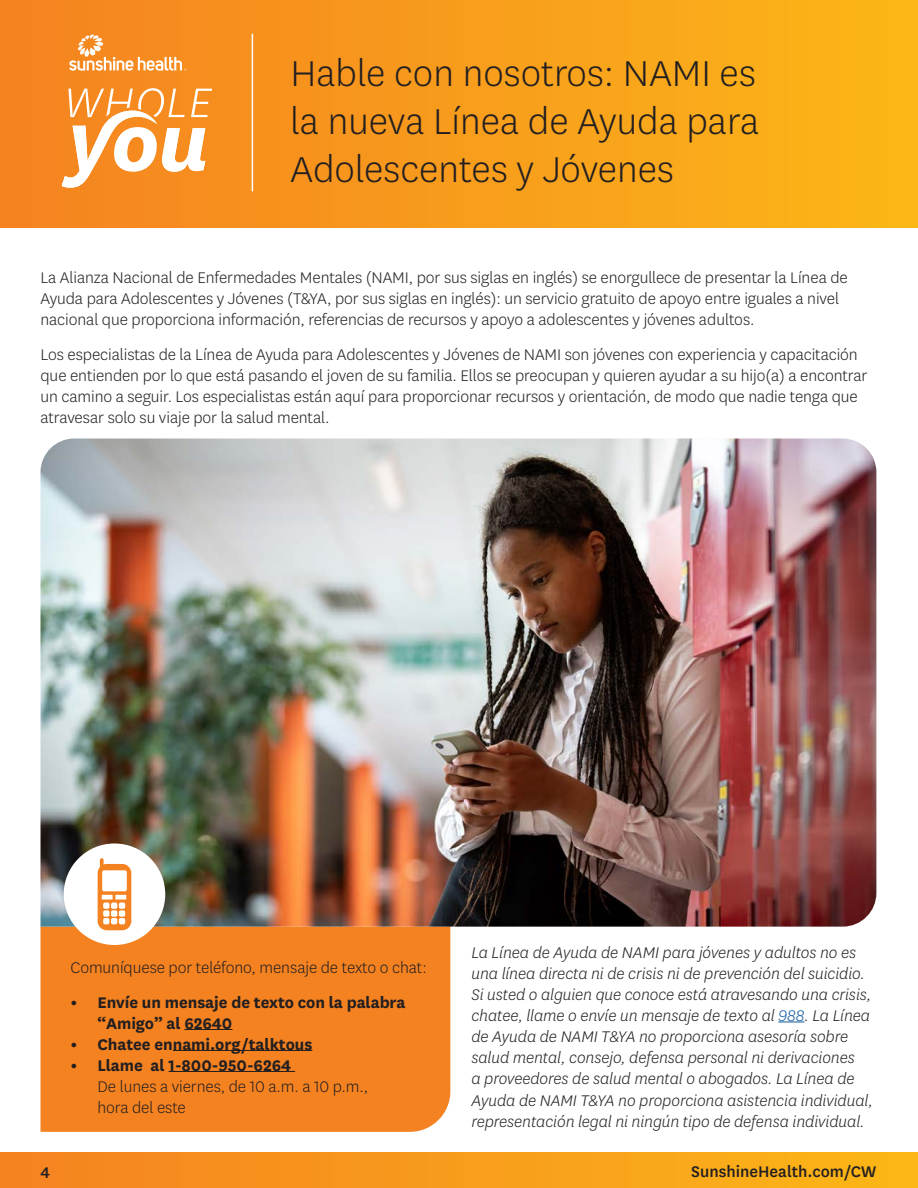
<style>
.page{position:relative;width:918px;height:1188px;background:#fff}
.page>*{position:absolute;margin:0;border:0;box-sizing:border-box;transform-origin:0 0}
.t1{font:300 42px/48px "Centene Sans";color:#231f20;text-align:justify}
.t2{font:300 18px/21px "Centene Sans";letter-spacing:-.005em;color:#231f20}
.t3{font:italic 300 18px/21px "Centene Sans";letter-spacing:-.005em;color:#231f20}
.t4{font:700 18px/21px "Centene Sans";letter-spacing:-.005em;color:#231f20}
.t5{font:500 18px "Centene Sans";color:#231f20}
.s1{font-size:19.5px}
.s2{font-weight:700;font-size:19.5px}
.s3{font-weight:700}
.s4{color:#175d9e}
</style>
<div class="page">
<div style="left:0;top:1153px;width:918px;height:35px;background:linear-gradient(to right,#f48221,#fbb617)"></div>
<div style="left:40px;top:927px;width:410px;height:205px;background:#f58220"></div>
<div style="left:0;top:0;width:918px;height:228px;background:linear-gradient(to right,#f48221,#fbb617)"></div>
<svg style="left:69px;top:35px;width:117px;height:36px;background:#f7a14c"></svg>
<svg style="left:62px;top:88px;width:150px;height:100px"></svg>
<hr style="left:252px;top:34px;width:1px;height:157px;background:#fff">
<svg style="left:778px;top:1021px;width:27px;height:1px"></svg>
<hr style="left:184px;top:1029px;width:48px;height:1px;background:#231f20">
<hr style="left:173px;top:1050px;width:139px;height:1px;background:#231f20">
<hr style="left:169px;top:1071px;width:126px;height:1px;background:#231f20">
<img style="left:40px;top:439px;width:836px;height:488px">
<div style="left:64px;top:843px;width:101px;height:102px;background:#fff;border-radius:50%"></div>
<svg style="left:98px;top:858px;width:33px;height:72px"></svg>
<h2 class="t1" style="left:291px;top:48px;width:470px">Hable con nosotros: NAMI es la nueva Línea de Ayuda para Adolescentes y Jóvenes</h2>
<p class="t2" style="left:41px;top:267px;width:809px">La Alianza Nacional de Enfermedades Mentales (NAMI, por sus siglas en inglés) se enorgullece de presentar la Línea de<br>Ayuda para Adolescentes y Jóvenes (T&amp;YA, por sus siglas en inglés): un servicio gratuito de apoyo entre iguales a nivel nacional que proporciona información, referencias de recursos y apoyo a adolescentes y jóvenes adultos.</p>
<p class="t2" style="left:41px;top:343px;width:828px">Los especialistas de la Línea de Ayuda para Adolescentes y Jóvenes de NAMI son jóvenes con experiencia y capacitación que entienden por lo que está pasando el joven de su familia. Ellos se preocupan y quieren ayudar a su hijo(a) a encontrar un camino a seguir. Los especialistas están aquí para proporcionar recursos y orientación, de modo que nadie tenga que atravesar solo su viaje por la salud mental.</p>
<p class="t2" style="left:70px;top:957px;width:358px">Comuníquese por teléfono, mensaje de texto o chat:</p>
<p class="t4" style="left:97px;top:991px;width:310px;text-indent:-27px"><span class="s1">•</span> Envíe un mensaje de texto con la palabra “Amigo” al 62640</p>
<p class="t4" style="left:70px;top:1033px;width:243px"><span class="s1">•</span> Chatee ennami.org/talktous</p>
<p class="t2" style="left:97px;top:1054px;width:272px;text-indent:-27px"><span class="s2">•</span> <span class="s3">Llame al 1-800-950-6264<br></span>De lunes a viernes, de 10 a.m. a 10 p.m., hora del este</p>
<p class="t3" style="left:471px;top:942px;width:403px">La Línea de Ayuda de NAMI para jóvenes y adultos no es una línea directa ni de crisis ni de prevención del suicidio.<br>Si usted o alguien que conoce está atravesando una crisis, chatee, llame o envíe un mensaje de texto al <span class="s4">988</span>. La Línea de Ayuda de NAMI T&amp;YA no proporciona asesoría sobre salud mental, consejo, defensa personal ni derivaciones<br>a proveedores de salud mental o abogados. La Línea de Ayuda de NAMI T&amp;YA no proporciona asistencia individual, representación legal ni ningún tipo de defensa individual.</p>
<p class="t5" style="left:40px;top:1160px;width:11px">4</p>
<p class="t5" style="left:691px;top:1159px;width:187px">SunshineHealth.com/CW</p>
</div>
